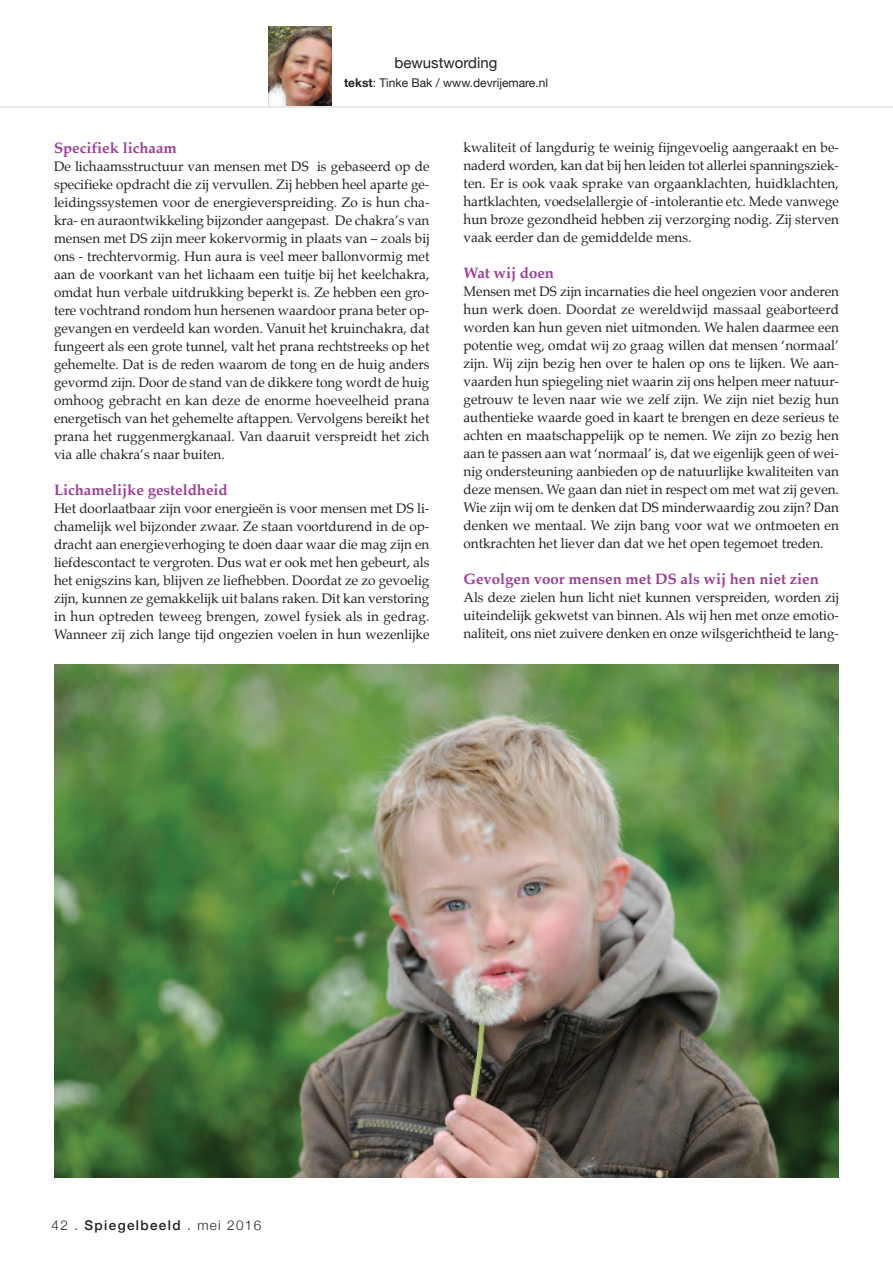
<style>
.page{position:relative;width:893px;height:1263px;background:#fff}
.page>*{position:absolute;margin:0;border:0;box-sizing:border-box;transform-origin:0 0}
.t1{font:700 15px "Palatino";color:#9c3d96}
.t2{font:15px "Helvetica Neue";color:#231f20}
.t3{font:13.5px/18px "Palatino";color:#231f20;text-align:justify}
.t4{font:500 13.5px "Helvetica Neue";letter-spacing:.1em;color:#231f20}
.t5{font:12px "Helvetica Neue";color:#231f20}
.s1{font-weight:700}
.s2{font-weight:300}
</style>
<div class="page">
<hr style="left:0;top:106px;width:893px;height:2px;background:#e7e8e9">
<img style="left:54px;top:664px;width:784px;height:513px">
<img style="left:269px;top:26px;width:62px;height:80px">
<p class="t2" style="left:395px;top:54px;width:104px">bewustwording</p>
<p class="t5" style="left:344px;top:75px;width:205px"><span class="s1">tekst</span>: Tinke Bak / www.devrijemare.nl</p>
<p class="t1" style="left:54px;top:140px;width:124px">Specifiek lichaam</p>
<p class="t3" style="left:54px;top:158px;width:377px">De lichaamsstructuur van mensen met DS is gebaseerd op de specifieke opdracht die zij vervullen. Zij hebben heel aparte ge&shy;leidingssystemen voor de energieverspreiding. Zo is hun cha&shy;kra- en auraontwikkeling bijzonder aangepast. De chakra’s van mensen met DS zijn meer kokervormig in plaats van – zoals bij ons - trechtervormig. Hun aura is veel meer ballonvormig met aan de voorkant van het lichaam een tuitje bij het keelchakra, omdat hun verbale uitdrukking beperkt is. Ze hebben een gro&shy;tere vochtrand rondom hun hersenen waardoor prana beter op&shy;gevangen en verdeeld kan worden. Vanuit het kruinchakra, dat fungeert als een grote tunnel, valt het prana rechtstreeks op het gehemelte. Dat is de reden waarom de tong en de huig anders gevormd zijn. Door de stand van de dikkere tong wordt de huig omhoog gebracht en kan deze de enorme hoeveelheid prana energetisch van het gehemelte aftappen. Vervolgens bereikt het prana het ruggenmergkanaal. Van daaruit verspreidt het zich via alle chakra’s naar buiten.</p>
<p class="t1" style="left:54px;top:482px;width:175px">Lichamelijke gesteldheid</p>
<p class="t3" style="left:54px;top:500px;width:377px">Het doorlaatbaar zijn voor energieën is voor mensen met DS li&shy;chamelijk wel bijzonder zwaar. Ze staan voortdurend in de op&shy;dracht aan energieverhoging te doen daar waar die mag zijn en liefdescontact te vergroten. Dus wat er ook met hen gebeurt, als het enigszins kan, blijven ze liefhebben. Doordat ze zo gevoelig zijn, kunnen ze gemakkelijk uit balans raken. Dit kan verstoring in hun optreden teweeg brengen, zowel fysiek als in gedrag.<br>Wanneer zij zich lange tijd ongezien voelen in hun wezenlijke</p>
<p class="t3" style="left:463px;top:139px;width:377px">kwaliteit of langdurig te weinig fijngevoelig aangeraakt en be&shy;naderd worden, kan dat bij hen leiden tot allerlei spanningsziek&shy;ten. Er is ook vaak sprake van orgaanklachten, huidklachten, hartklachten, voedselallergie of -intolerantie etc. Mede vanwege hun broze gezondheid hebben zij verzorging nodig. Zij sterven vaak eerder dan de gemiddelde mens.</p>
<p class="t1" style="left:463px;top:265px;width:92px">Wat wij doen</p>
<p class="t3" style="left:463px;top:283px;width:377px">Mensen met DS zijn incarnaties die heel ongezien voor anderen hun werk doen. Doordat ze wereldwijd massaal geaborteerd worden kan hun geven niet uitmonden. We halen daarmee een potentie weg, omdat wij zo graag willen dat mensen ‘normaal’ zijn. Wij zijn bezig hen over te halen op ons te lijken. We aan&shy;vaarden hun spiegeling niet waarin zij ons helpen meer natuur&shy;getrouw te leven naar wie we zelf zijn. We zijn niet bezig hun authentieke waarde goed in kaart te brengen en deze serieus te achten en maatschappelijk op te nemen. We zijn zo bezig hen aan te passen aan wat ‘normaal’ is, dat we eigenlijk geen of wei&shy;nig ondersteuning aanbieden op de natuurlijke kwaliteiten van deze mensen. We gaan dan niet in respect om met wat zij geven.<br>Wie zijn wij om te denken dat DS minderwaardig zou zijn? Dan denken we mentaal. We zijn bang voor wat we ontmoeten en ontkrachten het liever dan dat we het open tegemoet treden.</p>
<p class="t1" style="left:463px;top:571px;width:357px">Gevolgen voor mensen met DS als wij hen niet zien</p>
<p class="t3" style="left:463px;top:589px;width:377px">Als deze zielen hun licht niet kunnen verspreiden, worden zij uiteindelijk gekwetst van binnen. Als wij hen met onze emotio&shy;naliteit, ons niet zuivere denken en onze wilsgerichtheid te lang-</p>
<p class="t4" style="left:52px;top:1217px;width:211px"><span class="s2">42 .</span> Spiegelbeeld <span class="s2">. mei 2016</span></p>
</div>
